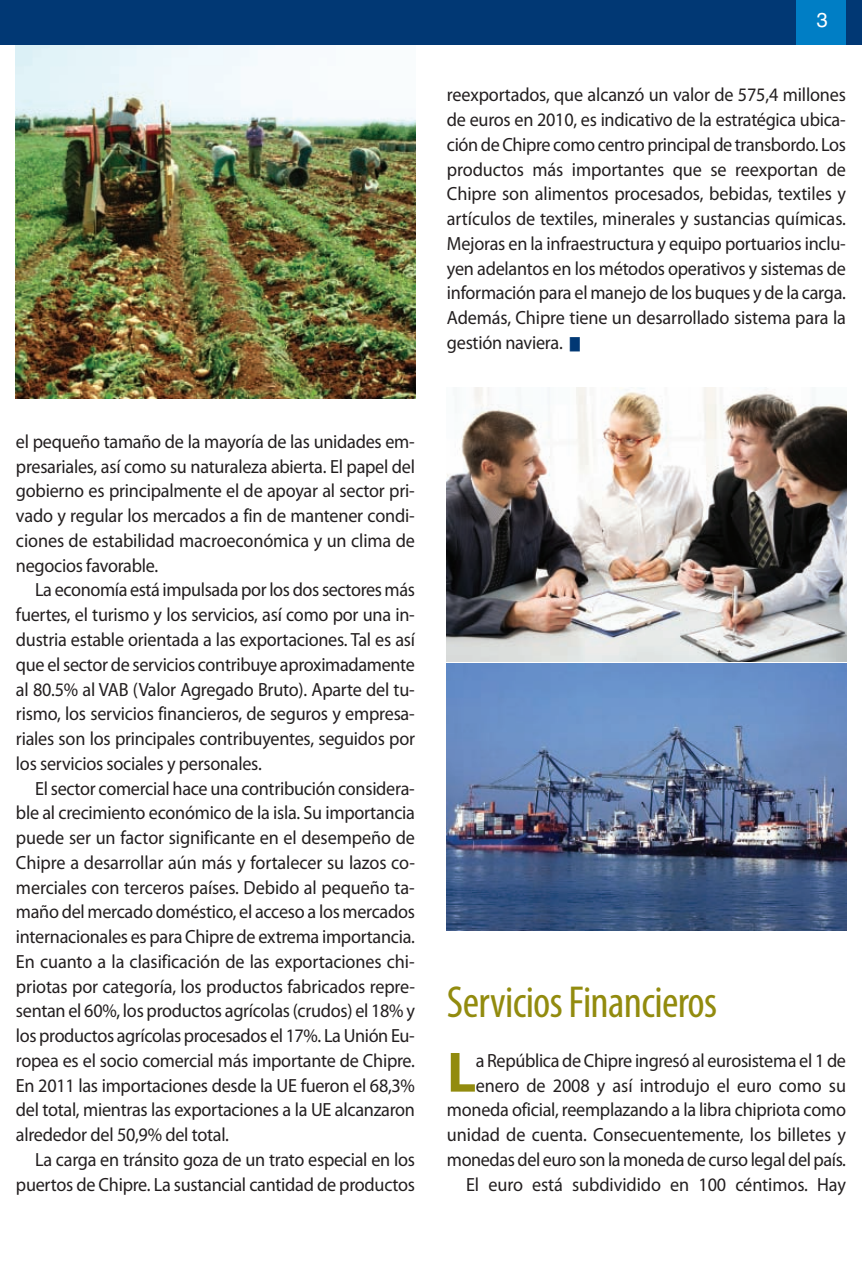
<style>
.page{position:relative;width:862px;height:1276px;background:#fff}
.page>*{position:absolute;margin:0;border:0;box-sizing:border-box;transform-origin:0 0}
.t1{font:700 57.38px "Myriad Pro";color:#928b0e}
.t2{font:condensed 45px "Myriad Pro";letter-spacing:-.015em;color:#928b0e}
.t3{font:20.25px "Helvetica";color:#fff}
.t4{font:19.12px/24.8px "Myriad Pro";letter-spacing:-.015em;color:#231f20;text-align:justify;scale:.95 1}
.s1{color:#013874}
</style>
<div class="page">
<img style="left:16px;top:45px;width:399px;height:353px">
<div style="left:0;top:0;width:861px;height:45px;background:#013874"></div>
<img style="left:446px;top:387px;width:399px;height:275px">
<img style="left:446px;top:664px;width:399px;height:267px">
<div style="left:796px;top:0;width:49px;height:45px;background:#007ec5"></div>
<p class="t3" style="left:816px;top:12px;width:13px">3</p>
<p class="t4" style="left:446px;top:84px;width:421px">reexportados, que alcanzó un valor de 575,4 millones de euros en 2010, es indicativo de la estratégica ubica&shy;ción de Chipre como centro principal de transbordo. Los productos más importantes que se reexportan de Chipre son alimentos procesados, bebidas, textiles y artículos de textiles, minerales y sustancias químicas.<br>Mejoras en la infraestructura y equipo portuarios inclu&shy;yen adelantos en los métodos operativos y sistemas de información para el manejo de los buques y de la carga.<br>Además, Chipre tiene un desarrollado sistema para la gestión naviera. <span class="s1">■</span></p>
<p class="t4" style="left:16px;top:431px;width:421px">el pequeño tamaño de la mayoría de las unidades em&shy;presariales, así como su naturaleza abierta. El papel del gobierno es principalmente el de apoyar al sector pri&shy;vado y regular los mercados a fin de mantener condi&shy;ciones de estabilidad macroeconómica y un clima de negocios favorable.</p>
<p class="t4" style="left:16px;top:579px;width:421px;text-indent:19px">La economía está impulsada por los dos sectores más fuertes, el turismo y los servicios, así como por una in&shy;dustria estable orientada a las exportaciones. Tal es así que el sector de servicios contribuye aproximadamente al 80.5% al VAB (Valor Agregado Bruto). Aparte del tu&shy;rismo, los servicios financieros, de seguros y empresa&shy;riales son los principales contribuyentes, seguidos por los servicios sociales y personales.</p>
<p class="t4" style="left:16px;top:777px;width:421px;text-indent:19px">El sector comercial hace una contribución considera&shy;ble al crecimiento económico de la isla. Su importancia puede ser un factor significante en el desempeño de Chipre a desarrollar aún más y fortalecer su lazos co&shy;merciales con terceros países. Debido al pequeño ta&shy;maño del mercado doméstico, el acceso a los mercados internacionales es para Chipre de extrema importancia.<br>En cuanto a la clasificación de las exportaciones chi&shy;priotas por categoría, los productos fabricados repre&shy;sentan el 60%, los productos agrícolas (crudos) el 18% y los productos agrícolas procesados el 17%. La Unión Eu&shy;ropea es el socio comercial más importante de Chipre.<br>En 2011 las importaciones desde la UE fueron el 68,3% del total, mientras las exportaciones a la UE alcanzaron alrededor del 50,9% del total.</p>
<p class="t4" style="left:16px;top:1148px;width:421px;text-align:right">La carga en tránsito goza de un trato especial en los puertos de Chipre. La sustancial cantidad de productos</p>
<h2 class="t2" style="left:446px;top:986px;width:271px">ServiciosFinancieros</h2>
<h1 class="t1" style="left:446px;top:1050px;width:31px">L</h1>
<p class="t4" style="left:446px;top:1049px;width:421px;text-align:right">a República de Chipre ingresó al eurosistema el 1 de enero de 2008 y así introdujo el euro como su moneda oficial, reemplazando a la libra chipriota como unidad de cuenta. Consecuentemente, los billetes y monedas del euro son la moneda de curso legal del país.<br>El euro está subdividido en 100 céntimos. Hay</p>
</div>
